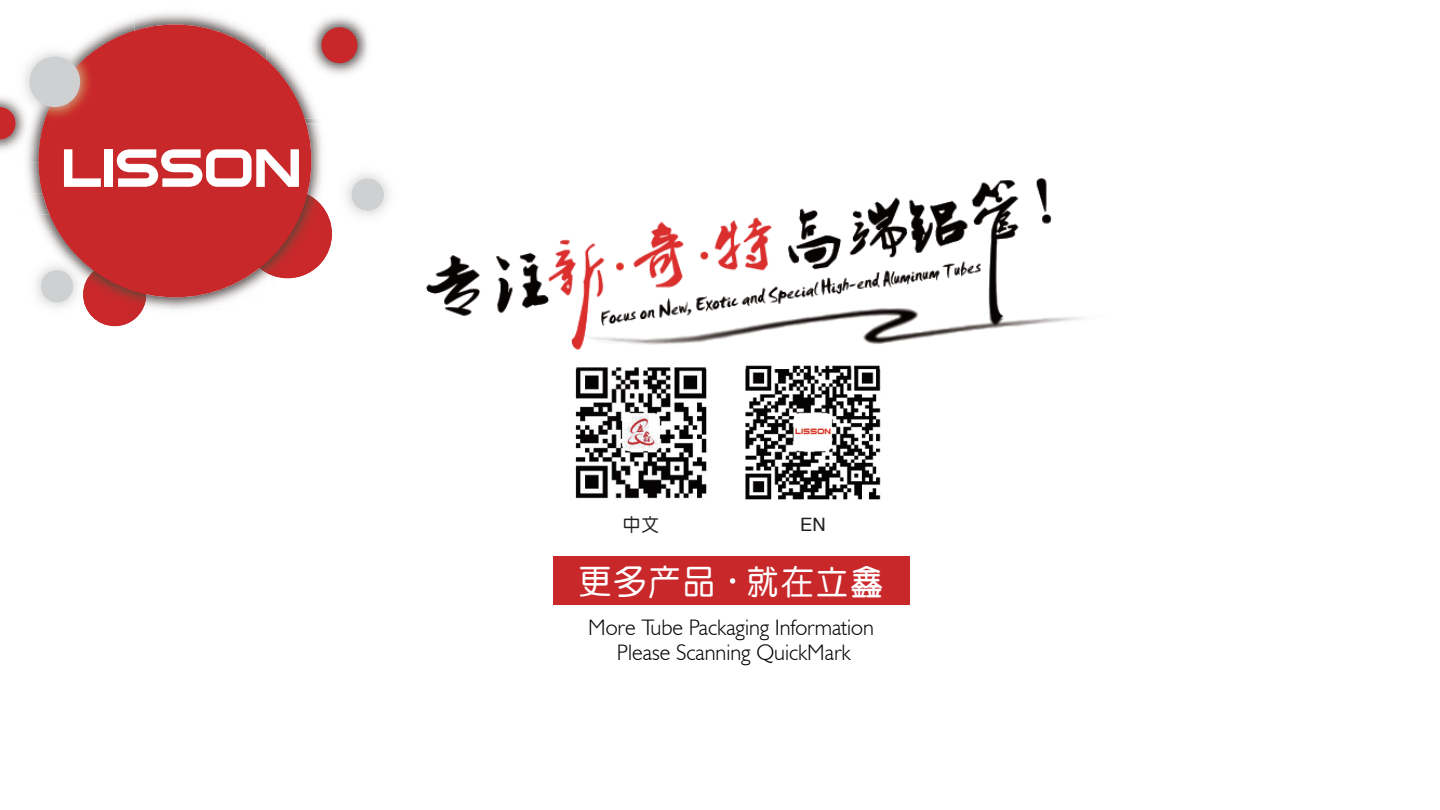
<style>
.page{position:relative;width:1440px;height:810px;background:#fff}
.page>*{position:absolute;margin:0;border:0;box-sizing:border-box;transform-origin:0 0}
.t1{font:51.9px "Sui Generis";color:#fff}
.t2{font:34.65px "CT Zhong Yuan SJ";color:#fff}
.t3{font:300 22.35px/25.7px "Humanist 521 BT";color:#050303;text-align:center}
.t4{font:18.45px "CT Zhong Yuan SJ";color:#231f20}
</style>
<div class="page">
<img style="left:31px;top:13px;width:291px;height:297px">
<img style="left:259px;top:194px;width:62px;height:84px">
<img style="left:129px;top:289px;width:17px;height:34px">
<div style="left:39px;top:25px;width:272px;height:272px;background:#c9282b;border-radius:50%"></div>
<img style="left:267px;top:13px;width:101px;height:106px">
<img style="left:267px;top:60px;width:38px;height:59px">
<div style="left:322px;top:27px;width:35px;height:36px;background:#c9282b;border-radius:50%"></div>
<img style="left:27px;top:162px;width:12px;height:32px">
<img style="left:39px;top:173px;width:4px;height:21px">
<img style="left:31px;top:13px;width:104px;height:40px">
<img style="left:70px;top:31px;width:65px;height:82px">
<img style="left:0;top:53px;width:70px;height:109px">
<img style="left:0;top:107px;width:16px;height:33px">
<div style="left:30px;top:57px;width:50px;height:50px;background:#cfd0d1;border-radius:50%"></div>
<img style="left:31px;top:215px;width:86px;height:112px">
<img style="left:83px;top:289px;width:46px;height:37px">
<img style="left:50px;top:215px;width:78px;height:74px">
<div style="left:41px;top:270px;width:32px;height:32px;background:#cfd0d1;border-radius:50%"></div>
<div style="left:553px;top:557px;width:356px;height:48px;background:#c9282b"></div>
<svg style="left:730px;top:578px;width:5px;height:6px"></svg>
<img style="left:575px;top:368px;width:132px;height:131px">
<img style="left:745px;top:368px;width:136px;height:132px">
<img style="left:366px;top:173px;width:715px;height:195px">
<img style="left:366px;top:179px;width:18px;height:32px">
<img style="left:321px;top:152px;width:45px;height:158px">
<img style="left:321px;top:205px;width:11px;height:58px">
<h1 class="t1" style="left:62px;top:141px;width:242px">LISSON</h1>
<p class="t4" style="left:623px;top:515px;width:38px">中文</p>
<p class="t4" style="left:800px;top:515px;width:27px">EN</p>
<h2 class="t2" style="left:578px;top:565px;width:308px">更多产品 就在立鑫</h2>
<p class="t3" style="left:588px;top:614px;width:287px">More Tube Packaging Information<br>Please Scanning QuickMark</p>
</div>
